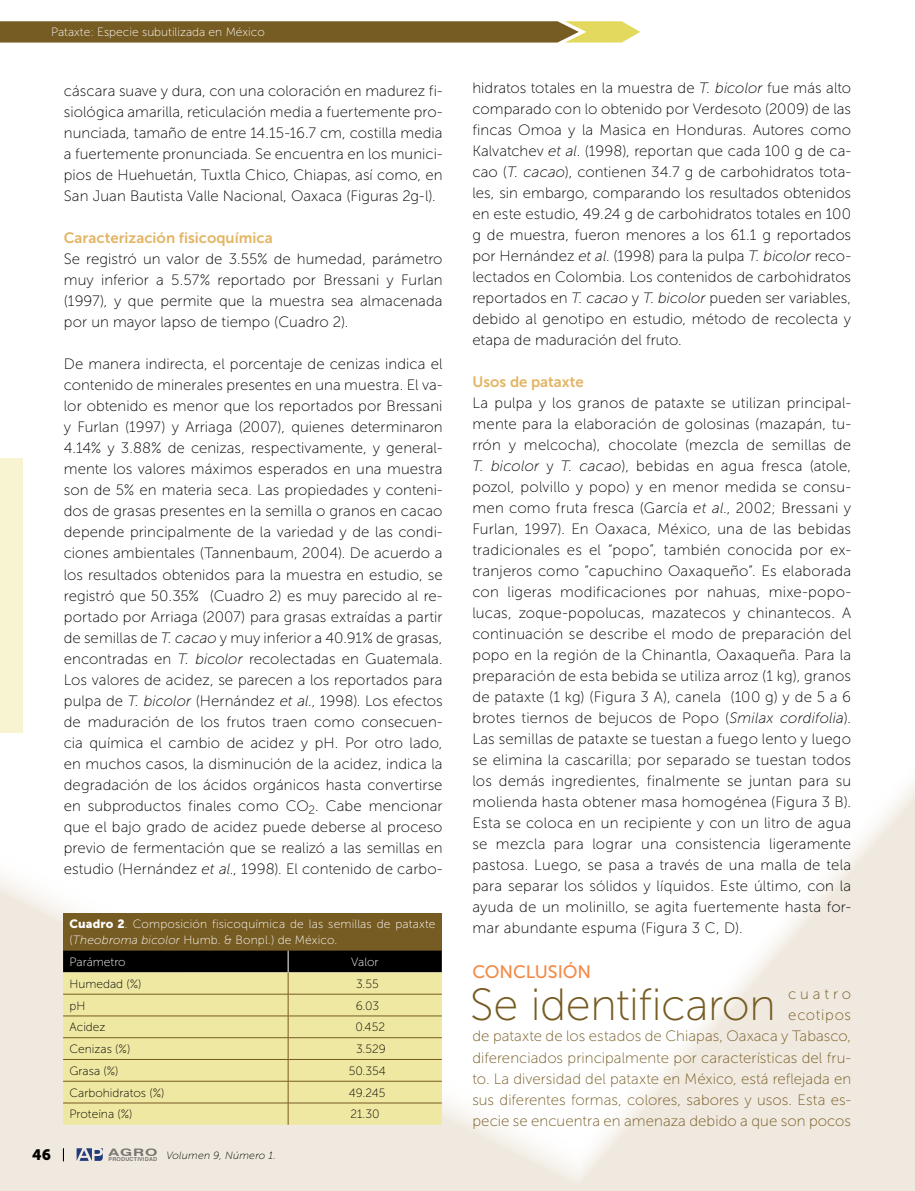
<style>
.page{position:relative;width:915px;height:1191px;background:#fff}
.page>*{position:absolute;margin:0;border:0;box-sizing:border-box;transform-origin:0 0}
.t1{font:45px "Museo Sans 100";letter-spacing:-.01em;color:#765b22}
.t2{font:18px "Museo Sans 500";letter-spacing:-.005em;color:#f48947}
.t3{font:15px/21px "Museo Sans 100";letter-spacing:.005em;color:#000;text-align:justify}
.t4{font:15px/21px "Museo Sans 100";letter-spacing:.005em;color:#765b22;text-align:right}
.t5{font:15px "Museo Sans 700";color:#e3b565}
.t6{font:15px "Museo Sans 900";color:#000}
.t7{font:12px/16.2px "Museo Sans 100";letter-spacing:.005em;color:#fff}
.t8{font:12px "Museo Sans 100";color:#000}
.t9{font:italic 10.5px "Museo Sans 100";letter-spacing:.02em;color:#000}
.t10{font:700 10.35px "Swiss 721 BT";color:#000;scale:1.52 1}
.s1{font-style:italic}
.s2{font-family:"Museo Sans 900"}
</style>
<div class="page">
<div style="left:0;top:458px;width:22px;height:275px;background:#f8f3d0"></div>
<svg style="left:0;top:21px;width:640px;height:22px;background:#876f33"></svg>
<svg style="left:0;top:783px;width:914px;height:408px"></svg>
<div style="left:63px;top:912px;width:378px;height:38px;background:#765b22"></div>
<svg style="left:63px;top:950px;width:378px;height:174px;background:#ccc589"></svg>
<p class="t7" style="left:51px;top:24px;width:215px">Pataxte: Especie subutilizada en México</p>
<p class="t3" style="left:64px;top:81px;width:380px">cáscara suave y dura, con una coloración en madurez fi&shy;siológica amarilla, reticulación media a fuertemente pro&shy;nunciada, tamaño de entre 14.15-16.7 cm, costilla media a fuertemente pronunciada. Se encuentra en los munici&shy;pios de Huehuetán, Tuxtla Chico, Chiapas, así como, en San Juan Bautista Valle Nacional, Oaxaca (Figuras 2g-l).</p>
<p class="t5" style="left:64px;top:230px;width:210px">Caracterización fisicoquímica</p>
<p class="t3" style="left:64px;top:249px;width:380px">Se registró un valor de 3.55% de humedad, parámetro muy inferior a 5.57% reportado por Bressani y Furlan (1997), y que permite que la muestra sea almacenada por un mayor lapso de tiempo (Cuadro 2).</p>
<p class="t3" style="left:64px;top:354px;width:380px">De manera indirecta, el porcentaje de cenizas indica el contenido de minerales presentes en una muestra. El va&shy;lor obtenido es menor que los reportados por Bressani y Furlan (1997) y Arriaga (2007), quienes determinaron 4.14% y 3.88% de cenizas, respectivamente, y general&shy;mente los valores máximos esperados en una muestra son de 5% en materia seca. Las propiedades y conteni&shy;dos de grasas presentes en la semilla o granos en cacao depende principalmente de la variedad y de las condi&shy;ciones ambientales (Tannenbaum, 2004). De acuerdo a los resultados obtenidos para la muestra en estudio, se registró que 50.35% (Cuadro 2) es muy parecido al re&shy;portado por Arriaga (2007) para grasas extraídas a partir de semillas de <span class="s1">T. cacao</span> y muy inferior a 40.91% de grasas, encontradas en <span class="s1">T. bicolor</span> recolectadas en Guatemala.<br>Los valores de acidez, se parecen a los reportados para pulpa de <span class="s1">T. bicolor</span> (Hernández <span class="s1">et al</span>., 1998). Los efectos de maduración de los frutos traen como consecuen&shy;cia química el cambio de acidez y pH. Por otro lado, en muchos casos, la disminución de la acidez, indica la degradación de los ácidos orgánicos hasta convertirse en subproductos finales como CO<sub>2</sub>. Cabe mencionar que el bajo grado de acidez puede deberse al proceso previo de fermentación que se realizó a las semillas en estudio (Hernández <span class="s1">et al</span>., 1998). El contenido de carbo-</p>
<p class="t6" style="left:32px;top:1146px;width:20px">46</p>
<p class="t7" style="left:69px;top:916px;width:367px"><span class="s2">Cuadro 2</span>. Composición fisicoquímica de las semillas de pataxte (<span class="s1">Theobroma bicolor</span> Humb. &amp; Bonpl.) de México.</p>
<p class="t7" style="left:69px;top:954px;width:58px">Parámetro</p>
<p class="t7" style="left:351px;top:954px;width:29px">Valor</p>
<p class="t8" style="left:69px;top:977px;width:74px">Humedad (%)</p>
<p class="t8" style="left:356px;top:977px;width:24px">3.55</p>
<p class="t8" style="left:69px;top:999px;width:17px">pH</p>
<p class="t8" style="left:355px;top:999px;width:25px">6.03</p>
<p class="t8" style="left:69px;top:1020px;width:38px">Acidez</p>
<p class="t8" style="left:355px;top:1020px;width:31px">0.452</p>
<p class="t8" style="left:69px;top:1042px;width:62px">Cenizas (%)</p>
<p class="t8" style="left:356px;top:1042px;width:31px">3.529</p>
<p class="t8" style="left:69px;top:1064px;width:51px">Grasa (%)</p>
<p class="t8" style="left:349px;top:1064px;width:38px">50.354</p>
<p class="t8" style="left:69px;top:1086px;width:97px">Carbohidratos (%)</p>
<p class="t8" style="left:349px;top:1086px;width:38px">49.245</p>
<p class="t8" style="left:69px;top:1107px;width:65px">Proteína (%)</p>
<p class="t8" style="left:350px;top:1107px;width:30px">21.30</p>
<p class="t10" style="left:108px;top:1145px;width:34px">AGRO</p>
<p class="t9" style="left:108px;top:1149px;width:169px"><sub>PRODUCTIVIDAD</sub> Volumen 9, Número 1.</p>
<p class="t3" style="left:472px;top:78px;width:380px">hidratos totales en la muestra de <span class="s1">T. bicolor</span> fue más alto comparado con lo obtenido por Verdesoto (2009) de las fincas Omoa y la Masica en Honduras. Autores como Kalvatchev <span class="s1">et al</span>. (1998), reportan que cada 100 g de ca&shy;cao (<span class="s1">T. cacao</span>), contienen 34.7 g de carbohidratos tota&shy;les, sin embargo, comparando los resultados obtenidos en este estudio, 49.24 g de carbohidratos totales en 100 g de muestra, fueron menores a los 61.1 g reportados por Hernández <span class="s1">et al</span>. (1998) para la pulpa <span class="s1">T. bicolor</span> reco&shy;lectados en Colombia. Los contenidos de carbohidratos reportados en <span class="s1">T. cacao</span> y <span class="s1">T. bicolor</span> pueden ser variables, debido al genotipo en estudio, método de recolecta y etapa de maduración del fruto.</p>
<p class="t5" style="left:472px;top:374px;width:113px">Usos de pataxte</p>
<p class="t3" style="left:472px;top:393px;width:380px">La pulpa y los granos de pataxte se utilizan principal&shy;mente para la elaboración de golosinas (mazapán, tu&shy;rrón y melcocha), chocolate (mezcla de semillas de <span class="s1">T. bicolor</span> y <span class="s1">T. cacao</span>), bebidas en agua fresca (atole, pozol, polvillo y popo) y en menor medida se consu&shy;men como fruta fresca (García <span class="s1">et al</span>., 2002; Bressani y Furlan, 1997). En Oaxaca, México, una de las bebidas tradicionales es el “popo”, también conocida por ex&shy;tranjeros como “capuchino Oaxaqueño”. Es elaborada con ligeras modificaciones por nahuas, mixe-popo&shy;lucas, zoque-popolucas, mazatecos y chinantecos. A continuación se describe el modo de preparación del popo en la región de la Chinantla, Oaxaqueña. Para la preparación de esta bebida se utiliza arroz (1 kg), granos de pataxte (1 kg) (Figura 3 A), canela (100 g) y de 5 a 6 brotes tiernos de bejucos de Popo (<span class="s1">Smilax cordifolia</span>).<br>Las semillas de pataxte se tuestan a fuego lento y luego se elimina la cascarilla; por separado se tuestan todos los demás ingredientes, finalmente se juntan para su molienda hasta obtener masa homogénea (Figura 3 B).<br>Esta se coloca en un recipiente y con un litro de agua se mezcla para lograr una consistencia ligeramente pastosa. Luego, se pasa a través de una malla de tela para separar los sólidos y líquidos. Este último, con la ayuda de un molinillo, se agita fuertemente hasta for&shy;mar abundante espuma (Figura 3 C, D).</p>
<p class="t2" style="left:472px;top:962px;width:120px">CONCLUSIÓN</p>
<h1 class="t1" style="left:469px;top:981px;width:307px">Se identificaron</h1>
<p class="t4" style="left:472px;top:984px;width:380px">cuatro<br>ecotipos<br>de pataxte de los estados de Chiapas, Oaxaca y Tabasco, diferenciados principalmente por características del fru&shy;to. La diversidad del pataxte en México, está reflejada en sus diferentes formas, colores, sabores y usos. Esta es&shy;pecie se encuentra en amenaza debido a que son pocos</p>
</div>
